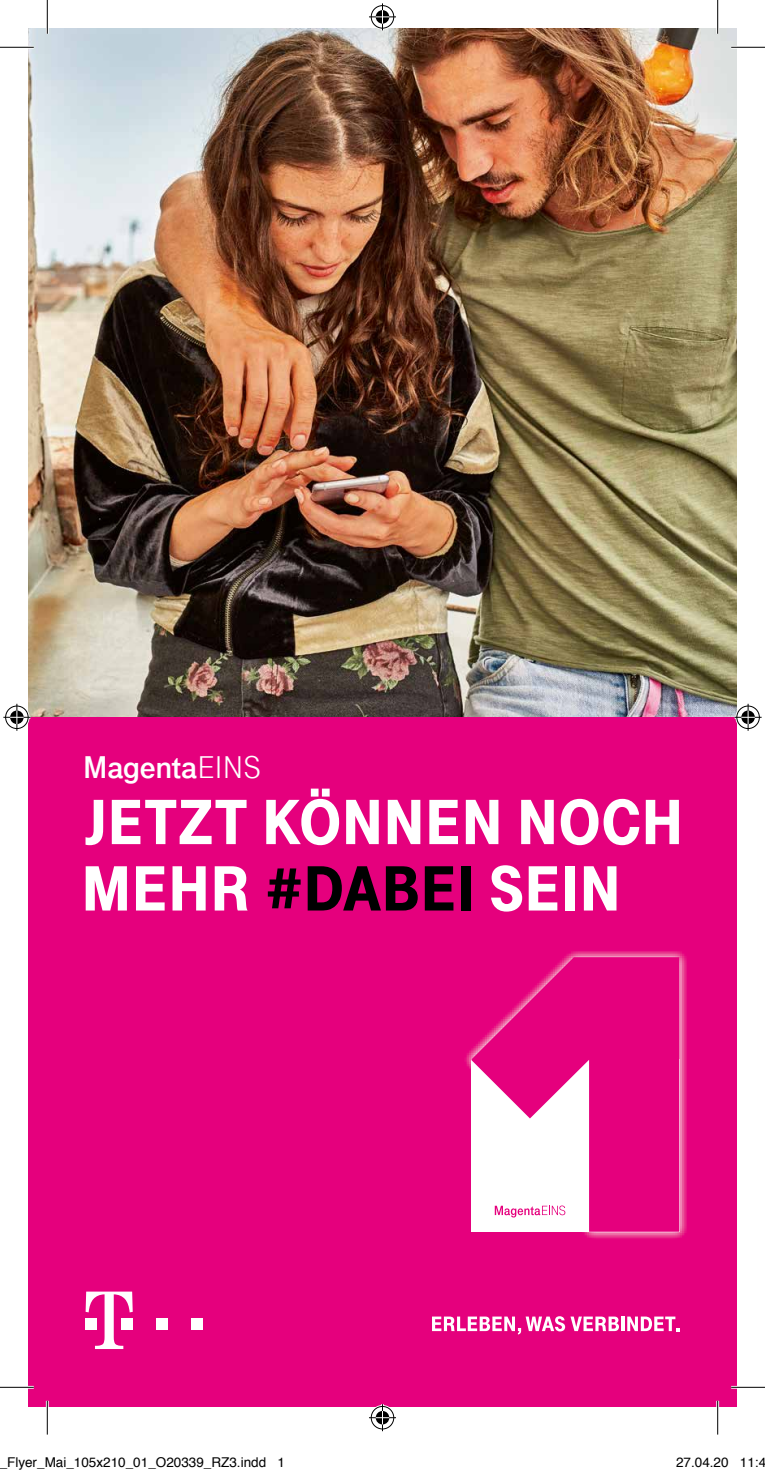
<style>
.page{position:relative;width:765px;height:1474px;background:#fff}
.page>*{position:absolute;margin:0;border:0;box-sizing:border-box;transform-origin:0 0}
.t1{font:900 66.38px/66.4px "Tele Grotesk Next";letter-spacing:-.005em;color:#fff}
.t2{font:700 33.3px "Tele Grotesk Next";letter-spacing:-.01em;color:#fff}
.t3{font:13.5px "Helvetica";color:#000}
.s1{font-weight:400}
.s2{color:#000}
</style>
<div class="page">
<img style="left:28px;top:28px;width:708px;height:689px">
<div style="left:28px;top:717px;width:708px;height:689px;background:#e5007d"></div>
<div style="left:156px;top:1317px;width:11px;height:12px;background:#fff"></div>
<div style="left:191px;top:1317px;width:11px;height:12px;background:#fff"></div>
<svg style="left:86px;top:1291px;width:47px;height:57px"></svg>
<svg style="left:432px;top:1316px;width:186px;height:18px"></svg>
<hr style="left:621px;top:1316px;width:3px;height:14px;background:#fff">
<svg style="left:627px;top:1316px;width:52px;height:14px"></svg>
<img style="left:465px;top:951px;width:222px;height:288px">
<svg style="left:471px;top:957px;width:208px;height:274px"></svg>
<svg style="left:494px;top:1205px;width:71px;height:12px"></svg>
<hr style="left:0;top:46px;width:34px;height:3px;background:#fff">
<hr style="left:730px;top:46px;width:34px;height:3px;background:#fff">
<hr style="left:0;top:1385px;width:34px;height:3px;background:#fff">
<hr style="left:730px;top:1385px;width:34px;height:3px;background:#fff">
<hr style="left:46px;top:0;width:3px;height:34px;background:#fff">
<hr style="left:46px;top:1400px;width:3px;height:34px;background:#fff">
<hr style="left:716px;top:0;width:2px;height:34px;background:#fff">
<hr style="left:716px;top:1400px;width:2px;height:34px;background:#fff">
<hr style="left:0;top:47px;width:34px;height:1px;background:#000">
<hr style="left:730px;top:47px;width:34px;height:1px;background:#000">
<hr style="left:0;top:1386px;width:34px;height:1px;background:#000">
<hr style="left:730px;top:1386px;width:34px;height:1px;background:#000">
<hr style="left:47px;top:0;width:1px;height:34px;background:#000">
<hr style="left:47px;top:1400px;width:1px;height:34px;background:#000">
<hr style="left:717px;top:0;width:1px;height:34px;background:#000">
<hr style="left:717px;top:1400px;width:1px;height:34px;background:#000">
<svg style="left:369px;top:3px;width:27px;height:27px"></svg>
<svg style="left:369px;top:1404px;width:27px;height:26px"></svg>
<svg style="left:3px;top:703px;width:27px;height:27px"></svg>
<svg style="left:734px;top:703px;width:27px;height:27px"></svg>
<h2 class="t2" style="left:83px;top:748px;width:179px">Magenta<span class="s1">EINS</span></h2>
<h1 class="t1" style="left:81px;top:789px;width:604px">JETZT KÖNNEN NOCH<br>MEHR <span class="s2">#DABEI</span> SEIN</h1>
<p class="t3" style="left:0;top:1451px;width:287px">_Flyer_Mai_105x210_01_O20339_RZ3.indd 1</p>
<p class="t3" style="left:675px;top:1451px;width:92px">27.04.20 11:4</p>
</div>
